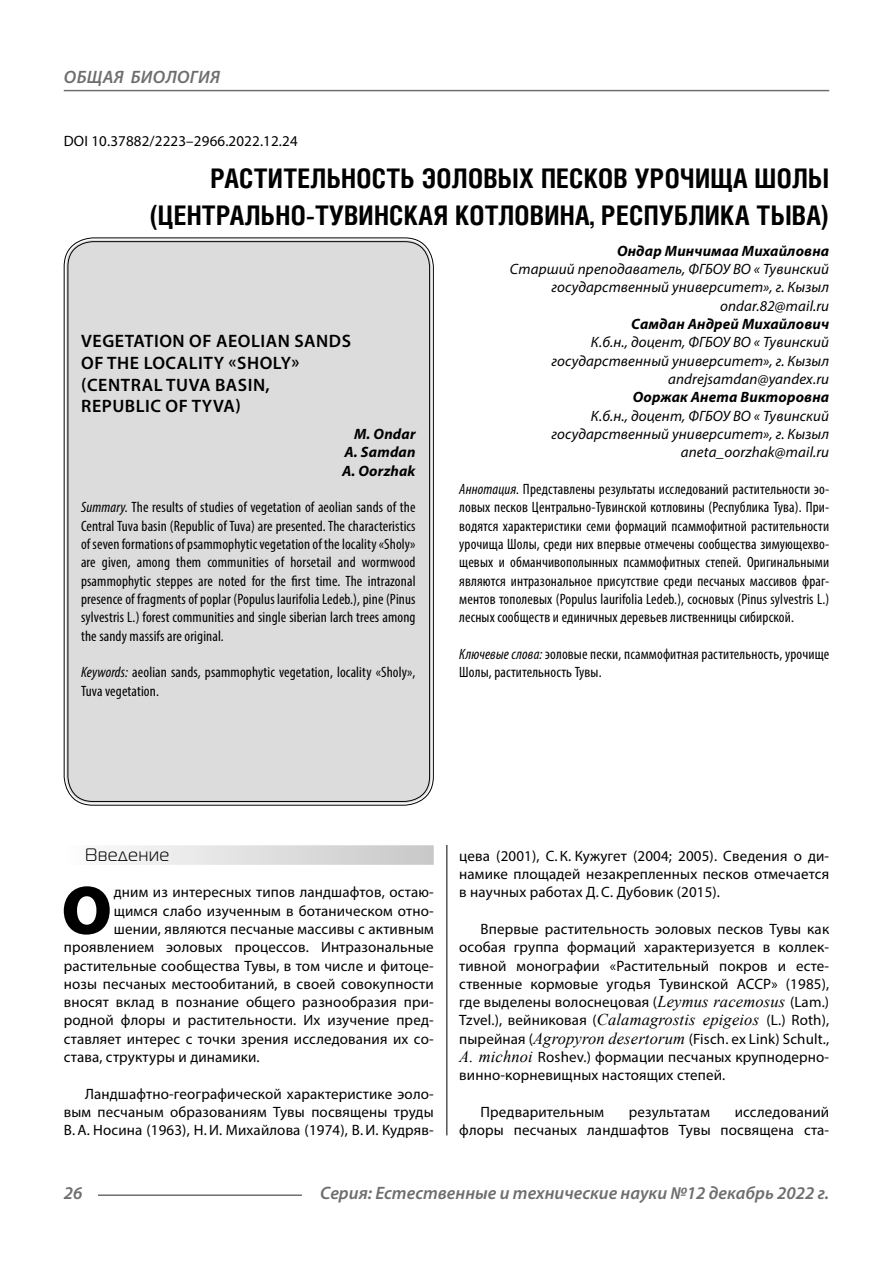
<style>
.page{position:relative;width:893px;height:1263px;background:#fff}
.page>*{position:absolute;margin:0;border:0;box-sizing:border-box;transform-origin:0 0}
.Bukvica{font:900 69.3px "Myriad Pro";color:#000}
.Header{font:700 27px/37.5px "Helios Cond C";letter-spacing:.01em;color:#000;text-align:right}
.Header-eng{font:600 18px/21.6px "Myriad Pro";letter-spacing:.03em;color:#000}
.t1{font:italic 600 18px "Myriad Pro";color:#6e6e6e}
.t2{font:italic 600 18px "Myriad Pro";letter-spacing:.02em;color:#6e6e6e}
.Subheader{font:18px "Magistral C";letter-spacing:.05em;color:#000}
.Normal{font:15px/18.3px "Myriad Pro";letter-spacing:.01em;color:#000;text-align:justify}
.Annotation-rus{font:condensed 15px/18.3px "Myriad Pro";letter-spacing:.01em;color:#000;text-align:justify}
.Annotation-eng{font:condensed 15px/18.3px "Myriad Pro";letter-spacing:.01em;color:#000;text-align:justify}
.Bukvica-2{font:15px "Myriad Pro";letter-spacing:.01em;color:#000}
.Author-doc{font:italic 15px/18.3px "Myriad Pro";letter-spacing:.01em;color:#000;text-align:right}
.Author{font:italic 700 15px "Myriad Pro";letter-spacing:.01em;color:#000}
.Author-email{font:italic 15px "Myriad Pro";letter-spacing:.01em;color:#000}
.DOI{font:15px "Myriad Pro";letter-spacing:.01em;color:#000}
.Author-eng{font:italic 700 15px "Myriad Pro";letter-spacing:.01em;color:#000}
.s1{font-style:italic}
.s2{font-family:"Times New Roman";font-style:italic;font-size:16.5px}
</style>
<div class="page">
<hr style="left:446px;top:824px;width:1px;height:311px;background:#000">
<div style="left:64px;top:845px;width:370px;height:20px;background:linear-gradient(to right,#fcfcfc,#c8c8c8)"></div>
<div style="left:66px;top:240px;width:365px;height:563px;background:#dcdcdc;border-radius:27px"></div>
<hr style="left:98px;top:1194px;width:204px;height:2px;background:#6e6e6e">
<hr style="left:64px;top:90px;width:765px;height:1px;background:#6e6e6e">
<p class="t2" style="left:64px;top:66px;width:157px">ОБЩАЯ БИОЛОГИЯ</p>
<p class="DOI" style="left:64px;top:132px;width:235px">DOI 10.37882/2223–2966.2022.12.24</p>
<p class="Header" style="left:150px;top:159px;width:681px">РАСТИТЕЛЬНОСТЬ ЭОЛОВЫХ ПЕСКОВ УРОЧИЩА ШОЛЫ (ЦЕНТРАЛЬНО-ТУВИНСКАЯ КОТЛОВИНА, РЕСПУБЛИКА ТЫВА)</p>
<p class="Author" style="left:617px;top:241px;width:214px">Ондар Минчимаа Михайловна</p>
<p class="Author-doc" style="left:510px;top:260px;width:321px">Cтарший преподаватель, ФГБОУ ВО « Тувинский государственный университет», г. Кызыл</p>
<p class="Author-email" style="left:720px;top:296px;width:111px">ondar.82@mail.ru</p>
<p class="Author" style="left:631px;top:314px;width:199px">Самдан Андрей Михайлович</p>
<p class="Author-doc" style="left:551px;top:333px;width:279px">К.б.н., доцент, ФГБОУ ВО « Тувинский государственный университет», г. Кызыл</p>
<p class="Author-email" style="left:668px;top:370px;width:163px">andrejsamdan@yandex.ru</p>
<p class="Author" style="left:633px;top:388px;width:198px">Ооржак Анета Викторовна</p>
<p class="Author-doc" style="left:551px;top:406px;width:279px">К.б.н., доцент, ФГБОУ ВО « Тувинский государственный университет», г. Кызыл</p>
<p class="Author-email" style="left:681px;top:443px;width:150px">aneta_oorzhak@mail.ru</p>
<p class="Annotation-rus" style="left:459px;top:480px;width:371px"><span class="s1">Аннотация.</span> Представлены результаты исследований растительности эо&shy;ловых песков Центрально-Тувинской котловины (Республика Тува). При&shy;водятся характеристики семи формаций псаммофитной растительности урочища Шолы, среди них впервые отмечены сообщества зимующехво&shy;щевых и обманчивополынных псаммофитных степей. Оригинальными являются интразональное присутствие среди песчаных массивов фраг&shy;ментов тополевых (Populus laurifolia Ledeb.), сосновых (Pinus sylvestris L.) лесных сообществ и единичных деревьев лиственницы сибирской.</p>
<p class="Annotation-rus" style="left:459px;top:645px;width:371px"><span class="s1">Ключевые слова:</span> эоловые пески, псаммофитная растительность, урочище<br>Шолы, растительность Тувы.</p>
<p class="Header-eng" style="left:81px;top:330px;width:271px">VEGETATION OF AEOLIAN SANDS<br>OF THE LOCALITY «SHOLY» (CENTRAL TUVA BASIN,<br>REPUBLIC OF TYVA)</p>
<p class="Author-eng" style="left:354px;top:424px;width:63px">M. Ondar</p>
<p class="Author-eng" style="left:345px;top:443px;width:73px">A. Samdan</p>
<p class="Author-eng" style="left:342px;top:461px;width:75px">A. Oorzhak</p>
<p class="Annotation-eng" style="left:81px;top:498px;width:336px"><span class="s1">Summary.</span> The results of studies of vegetation of aeolian sands of the Central Tuva basin (Republic of Tuva) are presented. The characteristics of seven formations of psammophytic vegetation of the locality «Sholy» are given, among them communities of horsetail and wormwood psammophytic steppes are noted for the first time. The intrazonal presence of fragments of poplar (Populus laurifolia Ledeb.), pine (Pinus sylvestris L.) forest communities and single siberian larch trees among the sandy massifs are original.</p>
<p class="Annotation-eng" style="left:81px;top:663px;width:336px"><span class="s1">Keywords:</span> aeolian sands, psammophytic vegetation, locality «Sholy»,<br>Tuva vegetation.</p>
<p class="Subheader" style="left:85px;top:845px;width:86px">Введение</p>
<p class="Bukvica" style="left:61px;top:864px;width:52px">О</p>
<p class="Bukvica-2" style="left:114px;top:883px;width:321px">дним из интересных типов ландшафтов, остаю-</p>
<p class="Bukvica-2" style="left:114px;top:901px;width:321px">щимся слабо изученным в ботаническом отно-</p>
<p class="Bukvica-2" style="left:114px;top:919px;width:321px">шении, являются песчаные массивы с активным</p>
<p class="Bukvica-2" style="left:64px;top:938px;width:371px">проявлением эоловых процессов. Интразональные</p>
<p class="Bukvica-2" style="left:64px;top:956px;width:371px">растительные сообщества Тувы, в том числе и фитоце-</p>
<p class="Bukvica-2" style="left:64px;top:974px;width:371px">нозы песчаных местообитаний, в своей совокупности</p>
<p class="Bukvica-2" style="left:64px;top:993px;width:371px">вносят вклад в познание общего разнообразия при-</p>
<p class="Bukvica-2" style="left:64px;top:1011px;width:371px">родной флоры и растительности. Их изучение пред-</p>
<p class="Bukvica-2" style="left:64px;top:1029px;width:371px">ставляет интерес с точки зрения исследования их со-</p>
<p class="Bukvica-2" style="left:64px;top:1048px;width:197px">става, структуры и динамики.</p>
<p class="Normal" style="left:64px;top:1084px;width:371px;text-indent:21px">Ландшафтно-географической характеристике эоло&shy;вым песчаным образованиям Тувы посвящены труды В.А. Носина (1963), Н.И. Михайлова (1974), В.И. Кудряв-</p>
<p class="Normal" style="left:459px;top:846px;width:371px">цева (2001), С. К. Кужугет (2004; 2005). Сведения о ди&shy;намике площадей незакрепленных песков отмечается в научных работах Д. С. Дубовик (2015).</p>
<p class="Normal" style="left:459px;top:919px;width:371px;text-indent:21px">Впервые растительность эоловых песков Тувы как особая группа формаций характеризуется в коллек&shy;тивной монографии «Растительный покров и есте&shy;ственные кормовые угодья Тувинской АССР» (1985), где выделены волоснецовая (<span class="s2">Leymus racemosus</span> (Lam.)<br>Tzvel.), вейниковая (<span class="s2">Calamagrostis epigeios</span> (L.) Roth), пырейная (<span class="s2">Agropyron desertorum</span> (Fisch. ex Link) Schult., <span class="s2">A. michnoi</span> Roshev.) формации песчаных крупнодерно&shy;винно-корневищных настоящих степей.</p>
<p class="Normal" style="left:480px;top:1103px;width:125px">Предварительным</p>
<p class="Normal" style="left:629px;top:1103px;width:83px">результатам</p>
<p class="Normal" style="left:459px;top:1103px;width:371px;text-align:right">исследований<br>флоры песчаных ландшафтов Тувы посвящена ста-</p>
<p class="t1" style="left:64px;top:1182px;width:20px">26</p>
<p class="t1" style="left:320px;top:1182px;width:510px">Серия: Естественные и технические науки №12 декабрь 2022 г.</p>
</div>
